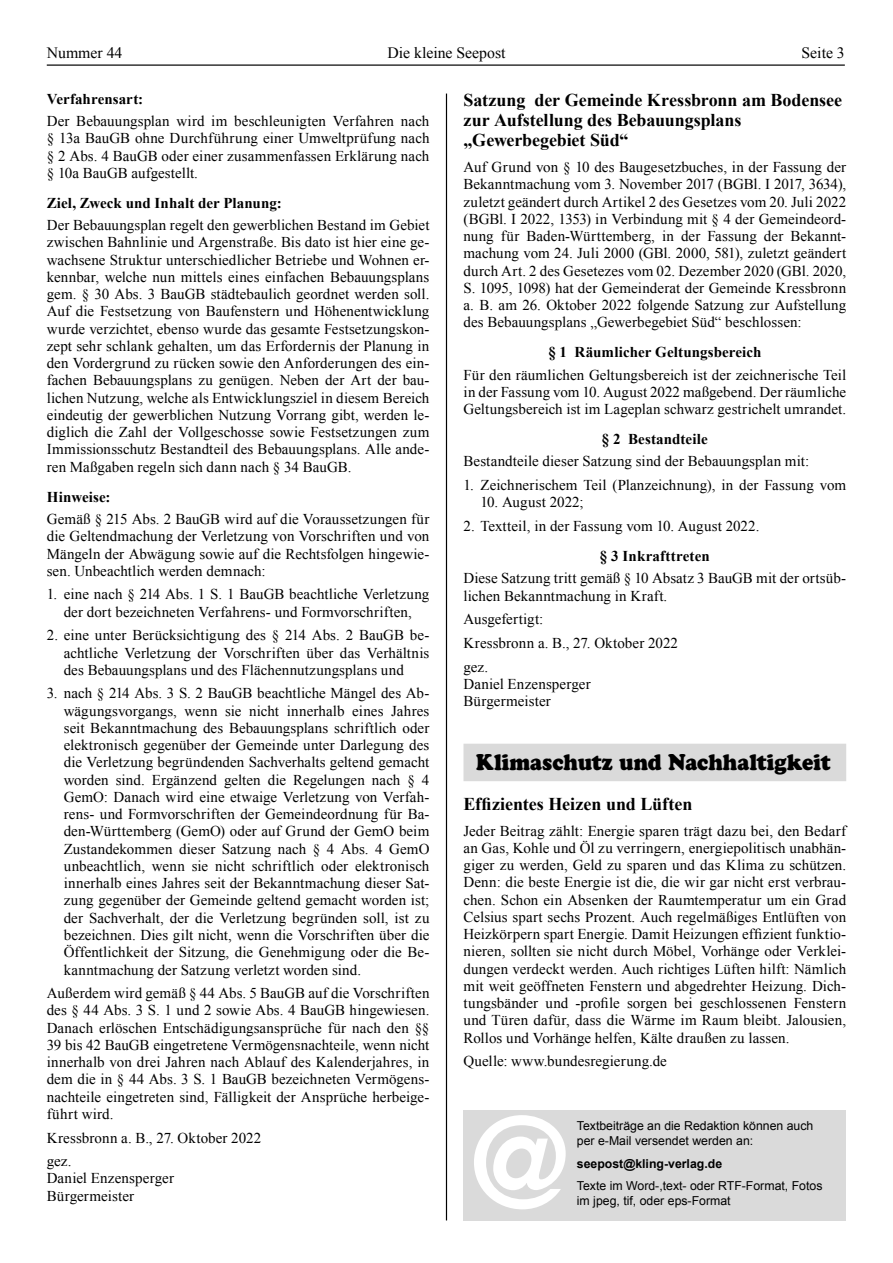
<style>
.page{position:relative;width:893px;height:1263px;background:#fff}
.page>*{position:absolute;margin:0;border:0;box-sizing:border-box;transform-origin:0 0}
.t1{font:700 126px "Helvetica Neue LT Std";color:#fff}
.t2{font:22.5px "Cooper Black Std";color:#000;scale:.9 1}
.t3{font:700 18px/20.2px "Times New Roman";letter-spacing:-.005em;color:#000}
.t4{font:15.75px "Times New Roman";color:#000}
.t5{font:15px/17.2px "Times New Roman";letter-spacing:.005em;color:#000;text-align:justify}
.t6{font:700 15px "Times New Roman";letter-spacing:.005em;color:#000}
.t7{font:12.3px/15px "Arial";color:#000}
.t8{font:700 12.3px "Arial";color:#000}
</style>
<div class="page">
<hr style="left:47px;top:64px;width:798px;height:2px;background:#000">
<hr style="left:446px;top:94px;width:1px;height:1126px;background:#000">
<div style="left:463px;top:744px;width:383px;height:37px;background:#dadada"></div>
<div style="left:463px;top:1110px;width:383px;height:110px;background:#dadada"></div>
<p class="t4" style="left:47px;top:42px;width:77px">Nummer 44</p>
<p class="t4" style="left:387px;top:42px;width:120px">Die kleine Seepost</p>
<p class="t4" style="left:801px;top:42px;width:45px">Seite 3</p>
<p class="t3" style="left:463px;top:89px;width:380px">Satzung der Gemeinde Kressbronn am Bodensee zur Aufstellung des Bebauungsplans „Gewerbegebiet Süd“</p>
<p class="t5" style="left:463px;top:158px;width:384px">Auf Grund von § 10 des Baugesetzbuches, in der Fassung der Bekanntmachung vom 3. November 2017 (BGBl. I 2017, 3634), zuletzt geändert durch Artikel 2 des Gesetzes vom 20. Juli 2022 (BGBl. I 2022, 1353) in Verbindung mit § 4 der Gemeindeord&shy;nung für Baden-Württemberg, in der Fassung der Bekannt&shy;machung vom 24. Juli 2000 (GBl. 2000, 581), zuletzt geändert durch Art. 2 des Gesetezes vom 02. Dezember 2020 (GBl. 2020, S. 1095, 1098) hat der Gemeinderat der Gemeinde Kressbronn a. B. am 26. Oktober 2022 folgende Satzung zur Aufstellung des Bebauungsplans „Gewerbegebiet Süd“ beschlossen:</p>
<p class="t6" style="left:548px;top:342px;width:214px">§ 1 Räumlicher Geltungsbereich</p>
<p class="t5" style="left:463px;top:366px;width:384px">Für den räumlichen Geltungsbereich ist der zeichnerische Teil in der Fassung vom 10. August 2022 maßgebend. Der räumliche Geltungsbereich ist im Lageplan schwarz gestrichelt umrandet.</p>
<p class="t6" style="left:602px;top:429px;width:107px">§ 2 Bestandteile</p>
<p class="t5" style="left:463px;top:453px;width:347px">Bestandteile dieser Satzung sind der Bebauungsplan mit:</p>
<p class="t5" style="left:463px;top:476px;width:384px">1. Zeichnerischem Teil (Planzeichnung), in der Fassung vom</p>
<p class="t5" style="left:480px;top:493px;width:104px">10. August 2022;</p>
<p class="t5" style="left:463px;top:517px;width:297px">2. Textteil, in der Fassung vom 10. August 2022.</p>
<p class="t6" style="left:600px;top:546px;width:111px">§ 3 Inkrafttreten</p>
<p class="t5" style="left:463px;top:569px;width:384px">Diese Satzung tritt gemäß § 10 Absatz 3 BauGB mit der ortsüb&shy;lichen Bekanntmachung in Kraft.</p>
<p class="t5" style="left:463px;top:607px;width:216px;line-height:23.7px;text-align:left">Ausgefertigt:<br>Kressbronn a. B., 27. Oktober 2022 gez.</p>
<p class="t5" style="left:463px;top:675px;width:129px">Daniel Enzensperger<br>Bürgermeister</p>
<p class="t6" style="left:47px;top:88px;width:98px">Verfahrensart:</p>
<p class="t5" style="left:47px;top:112px;width:384px">Der Bebauungsplan wird im beschleunigten Verfahren nach § 13a BauGB ohne Durchführung einer Umweltprüfung nach § 2 Abs. 4 BauGB oder einer zusammenfassen Erklärung nach § 10a BauGB aufgestellt.</p>
<p class="t6" style="left:47px;top:192px;width:237px">Ziel, Zweck und Inhalt der Planung:</p>
<p class="t5" style="left:47px;top:216px;width:384px">Der Bebauungsplan regelt den gewerblichen Bestand im Gebiet zwischen Bahnlinie und Argenstraße. Bis dato ist hier eine ge&shy;wachsene Struktur unterschiedlicher Betriebe und Wohnen er&shy;kennbar, welche nun mittels eines einfachen Bebauungsplans gem. § 30 Abs. 3 BauGB städtebaulich geordnet werden soll.<br>Auf die Festsetzung von Baufenstern und Höhenentwicklung wurde verzichtet, ebenso wurde das gesamte Festsetzungskon&shy;zept sehr schlank gehalten, um das Erfordernis der Planung in den Vordergrund zu rücken sowie den Anforderungen des ein&shy;fachen Bebauungsplans zu genügen. Neben der Art der bau&shy;lichen Nutzung, welche als Entwicklungsziel in diesem Bereich eindeutig der gewerblichen Nutzung Vorrang gibt, werden le&shy;diglich die Zahl der Vollgeschosse sowie Festsetzungen zum Immissionsschutz Bestandteil des Bebauungsplans. Alle ande&shy;ren Maßgaben regeln sich dann nach § 34 BauGB.</p>
<p class="t6" style="left:47px;top:486px;width:65px">Hinweise:</p>
<p class="t5" style="left:47px;top:510px;width:384px">Gemäß § 215 Abs. 2 BauGB wird auf die Voraussetzungen für die Geltendmachung der Verletzung von Vorschriften und von Mängeln der Abwägung sowie auf die Rechtsfolgen hingewie&shy;sen. Unbeachtlich werden demnach:</p>
<p class="t5" style="left:47px;top:585px;width:384px;text-align:center">1. eine nach § 214 Abs. 1 S. 1 BauGB beachtliche Verletzung der dort bezeichneten Verfahrens- und Formvorschriften,</p>
<p class="t5" style="left:64px;top:626px;width:367px;text-indent:-17px">2. eine unter Berücksichtigung des § 214 Abs. 2 BauGB be&shy;achtliche Verletzung der Vorschriften über das Verhältnis des Bebauungsplans und des Flächennutzungsplans und</p>
<p class="t5" style="left:64px;top:684px;width:367px;text-indent:-17px">3. nach § 214 Abs. 3 S. 2 BauGB beachtliche Mängel des Ab&shy;wägungsvorgangs, wenn sie nicht innerhalb eines Jahres seit Bekanntmachung des Bebauungsplans schriftlich oder elektronisch gegenüber der Gemeinde unter Darlegung des die Verletzung begründenden Sachverhalts geltend gemacht worden sind. Ergänzend gelten die Regelungen nach § 4<br>GemO: Danach wird eine etwaige Verletzung von Verfah&shy;rens- und Formvorschriften der Gemeindeordnung für Ba&shy;den-Württemberg (GemO) oder auf Grund der GemO beim Zustandekommen dieser Satzung nach § 4 Abs. 4 GemO unbeachtlich, wenn sie nicht schriftlich oder elektronisch innerhalb eines Jahres seit der Bekanntmachung dieser Sat&shy;zung gegenüber der Gemeinde geltend gemacht worden ist; der Sachverhalt, der die Verletzung begründen soll, ist zu bezeichnen. Dies gilt nicht, wenn die Vorschriften über die Öffentlichkeit der Sitzung, die Genehmigung oder die Be&shy;kanntmachung der Satzung verletzt worden sind.</p>
<p class="t5" style="left:47px;top:984px;width:384px">Außerdem wird gemäß § 44 Abs. 5 BauGB auf die Vorschriften des § 44 Abs. 3 S. 1 und 2 sowie Abs. 4 BauGB hingewiesen.<br>Danach erlöschen Entschädigungsansprüche für nach den §§ 39 bis 42 BauGB eingetretene Vermögensnachteile, wenn nicht innerhalb von drei Jahren nach Ablauf des Kalenderjahres, in dem die in § 44 Abs. 3 S. 1 BauGB bezeichneten Vermögens&shy;nachteile eingetreten sind, Fälligkeit der Ansprüche herbeige&shy;führt wird.</p>
<p class="t5" style="left:47px;top:1125px;width:216px;line-height:23.7px">Kressbronn a. B., 27. Oktober 2022 gez.</p>
<p class="t5" style="left:47px;top:1169px;width:129px">Daniel Enzensperger<br>Bürgermeister</p>
<h2 class="t2" style="left:476px;top:749px;width:395px">Klimaschutz und Nachhaltigkeit</h2>
<p class="t3" style="left:463px;top:793px;width:230px">Effizientes Heizen und Lüften</p>
<p class="t5" style="left:463px;top:822px;width:384px">Jeder Beitrag zählt: Energie sparen trägt dazu bei, den Bedarf an Gas, Kohle und Öl zu verringern, energiepolitisch unabhän&shy;giger zu werden, Geld zu sparen und das Klima zu schützen.<br>Denn: die beste Energie ist die, die wir gar nicht erst verbrau&shy;chen. Schon ein Absenken der Raumtemperatur um ein Grad Celsius spart sechs Prozent. Auch regelmäßiges Entlüften von Heizkörpern spart Energie. Damit Heizungen effizient funktio&shy;nieren, sollten sie nicht durch Möbel, Vorhänge oder Verklei&shy;dungen verdeckt werden. Auch richtiges Lüften hilft: Nämlich mit weit geöffneten Fenstern und abgedrehter Heizung. Dich&shy;tungsbänder und -profile sorgen bei geschlossenen Fenstern und Türen dafür, dass die Wärme im Raum bleibt. Jalousien, Rollos und Vorhänge helfen, Kälte draußen zu lassen.</p>
<p class="t5" style="left:463px;top:1052px;width:205px">Quelle: www.bundesregierung.de</p>
<h1 class="t1" style="left:469px;top:1084px;width:102px">@</h1>
<p class="t7" style="left:577px;top:1118px;width:238px">Textbeiträge an die Redaktion können auch per e-Mail versendet werden an:</p>
<p class="t8" style="left:577px;top:1155px;width:147px">seepost@kling-verlag.de</p>
<p class="t7" style="left:577px;top:1178px;width:247px">Texte im Word-,text- oder RTF-Format, Fotos</p>
<p class="t7" style="left:577px;top:1193px;width:155px">im jpeg, tif, oder eps-Format</p>
</div>
